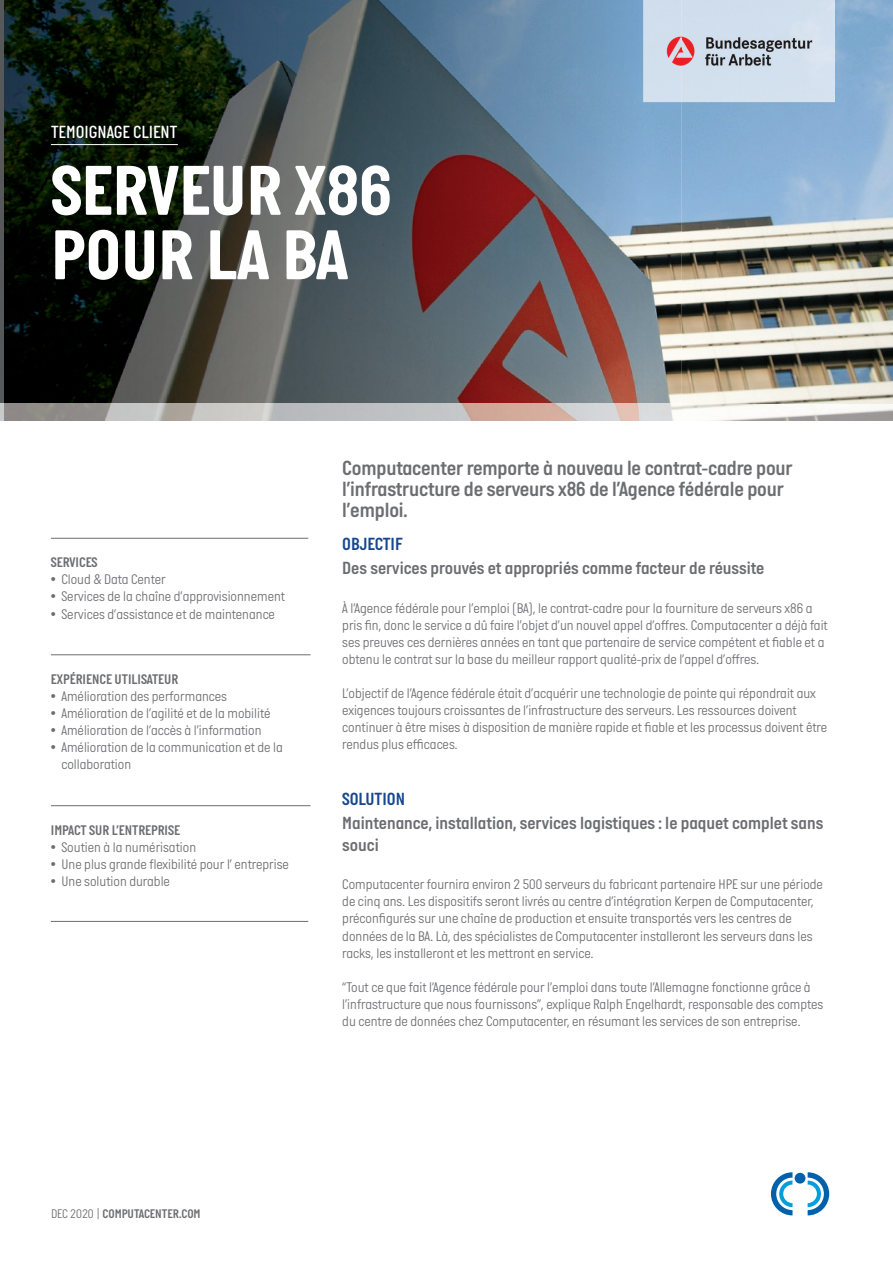
<style>
.page{position:relative;width:893px;height:1263px;background:#fff}
.page>*{position:absolute;margin:0;border:0;box-sizing:border-box;transform-origin:0 0}
.t1{font:700 72px/64.5px "Italian Plate No One";color:#fff}
.t2{font:21px/21px "Italian Plate No One D Bd";letter-spacing:-.005em;color:#6c6d70}
.t3{font:18px/21.6px "Italian Plate No One D Bd";color:#6c6d70}
.t4{font:18px "Italian Plate No One D Bd";color:#16468d}
.t5{font:500 18px "Italian Plate No One";color:#fff}
.t6{font:300 14.25px/17.1px "Italian Plate No One";color:#6c6d70}
.t7{font:14.25px "Italian Plate No One D Bd";color:#6c6d70}
.t8{font:12.75px "Italian Plate No One D Bd";color:#6c6d70}
.s1{font-family:"Italian Plate No One";font-weight:300}
</style>
<div class="page">
<img style="left:5px;top:0;width:888px;height:404px">
<img style="left:0;top:0;width:5px;height:404px">
<div style="left:643px;top:0;width:192px;height:102px;background:#d2e0ee"></div>
<hr style="left:51px;top:921px;width:257px;height:1px;background:#6c6d70">
<hr style="left:51px;top:538px;width:257px;height:1px;background:#6c6d70">
<hr style="left:51px;top:144px;width:127px;height:1px;background:#fff">
<hr style="left:51px;top:654px;width:260px;height:1px;background:#6c6d70">
<hr style="left:51px;top:805px;width:260px;height:1px;background:#6c6d70">
<img style="left:0;top:404px;width:893px;height:17px">
<img style="left:5px;top:404px;width:677px;height:17px">
<svg style="left:771px;top:1172px;width:21px;height:43px"></svg>
<svg style="left:808px;top:1172px;width:21px;height:43px"></svg>
<div style="left:795px;top:1173px;width:10px;height:10px;background:#0161aa;border-radius:50%"></div>
<img style="left:665px;top:36px;width:148px;height:30px">
<p class="t5" style="left:51px;top:122px;width:128px">TEMOIGNAGE CLIENT</p>
<h1 class="t1" style="left:51px;top:158px;width:343px">SERVEUR X86<br>POUR LA BA</h1>
<p class="t7" style="left:51px;top:555px;width:48px">SERVICES</p>
<p class="t6" style="left:51px;top:572px;width:116px">• Cloud &amp; Data Center</p>
<p class="t6" style="left:51px;top:589px;width:236px">• Services de la chaîne d’approvisionnement</p>
<p class="t6" style="left:51px;top:606px;width:226px">• Services d’assistance et de maintenance</p>
<p class="t7" style="left:51px;top:671px;width:129px">EXPÉRIENCE UTILISATEUR</p>
<p class="t6" style="left:51px;top:688px;width:178px">• Amélioration des performances</p>
<p class="t6" style="left:51px;top:705px;width:221px">• Amélioration de l’agilité et de la mobilité</p>
<p class="t6" style="left:51px;top:722px;width:212px">• Amélioration de l’accès à l’information</p>
<p class="t6" style="left:61px;top:739px;width:223px;text-indent:-11px">• Amélioration de la communication et de la collaboration</p>
<p class="t7" style="left:51px;top:822px;width:131px">IMPACT SUR L’ENTREPRISE</p>
<p class="t6" style="left:51px;top:839px;width:147px">• Soutien à la numérisation</p>
<p class="t6" style="left:51px;top:856px;width:239px">• Une plus grande flexibilité pour l’ entreprise</p>
<p class="t6" style="left:51px;top:873px;width:121px">• Une solution durable</p>
<h2 class="t2" style="left:342px;top:457px;width:452px">Computacenter remporte à nouveau le contrat-cadre pour l’infrastructure de serveurs x86 de l’Agence fédérale pour l’emploi.</h2>
<p class="t4" style="left:342px;top:534px;width:62px">OBJECTIF</p>
<p class="t3" style="left:342px;top:557px;width:424px">Des services prouvés et appropriés comme facteur de réussite</p>
<p class="t6" style="left:342px;top:600px;width:487px">À l’Agence fédérale pour l’emploi (BA), le contrat-cadre pour la fourniture de serveurs x86 a pris fin, donc le service a dû faire l’objet d’un nouvel appel d’offres. Computacenter a déjà fait ses preuves ces dernières années en tant que partenaire de service compétent et fiable et a obtenu le contrat sur la base du meilleur rapport qualité-prix de l’appel d’offres.</p>
<p class="t6" style="left:342px;top:685px;width:486px">L’objectif de l’Agence fédérale était d’acquérir une technologie de pointe qui répondrait aux exigences toujours croissantes de l’infrastructure des serveurs. Les ressources doivent continuer à être mises à disposition de manière rapide et fiable et les processus doivent être rendus plus efficaces.</p>
<p class="t4" style="left:342px;top:789px;width:64px">SOLUTION</p>
<p class="t3" style="left:342px;top:812px;width:483px">Maintenance, installation, services logistiques : le paquet complet sans souci</p>
<p class="t6" style="left:342px;top:876px;width:482px">Computacenter fournira environ 2 500 serveurs du fabricant partenaire HPE sur une période de cinq ans. Les dispositifs seront livrés au centre d’intégration Kerpen de Computacenter, préconfigurés sur une chaîne de production et ensuite transportés vers les centres de données de la BA. Là, des spécialistes de Computacenter installeront les serveurs dans les racks, les installeront et les mettront en service.</p>
<p class="t6" style="left:342px;top:979px;width:483px">“Tout ce que fait l’Agence fédérale pour l’emploi dans toute l’Allemagne fonctionne grâce à l’infrastructure que nous fournissons”, explique Ralph Engelhardt, responsable des comptes du centre de données chez Computacenter, en résumant les services de son entreprise.</p>
<p class="t8" style="left:51px;top:1206px;width:151px"><span class="s1">DEC 2020 |</span> COMPUTACENTER.COM</p>
</div>
